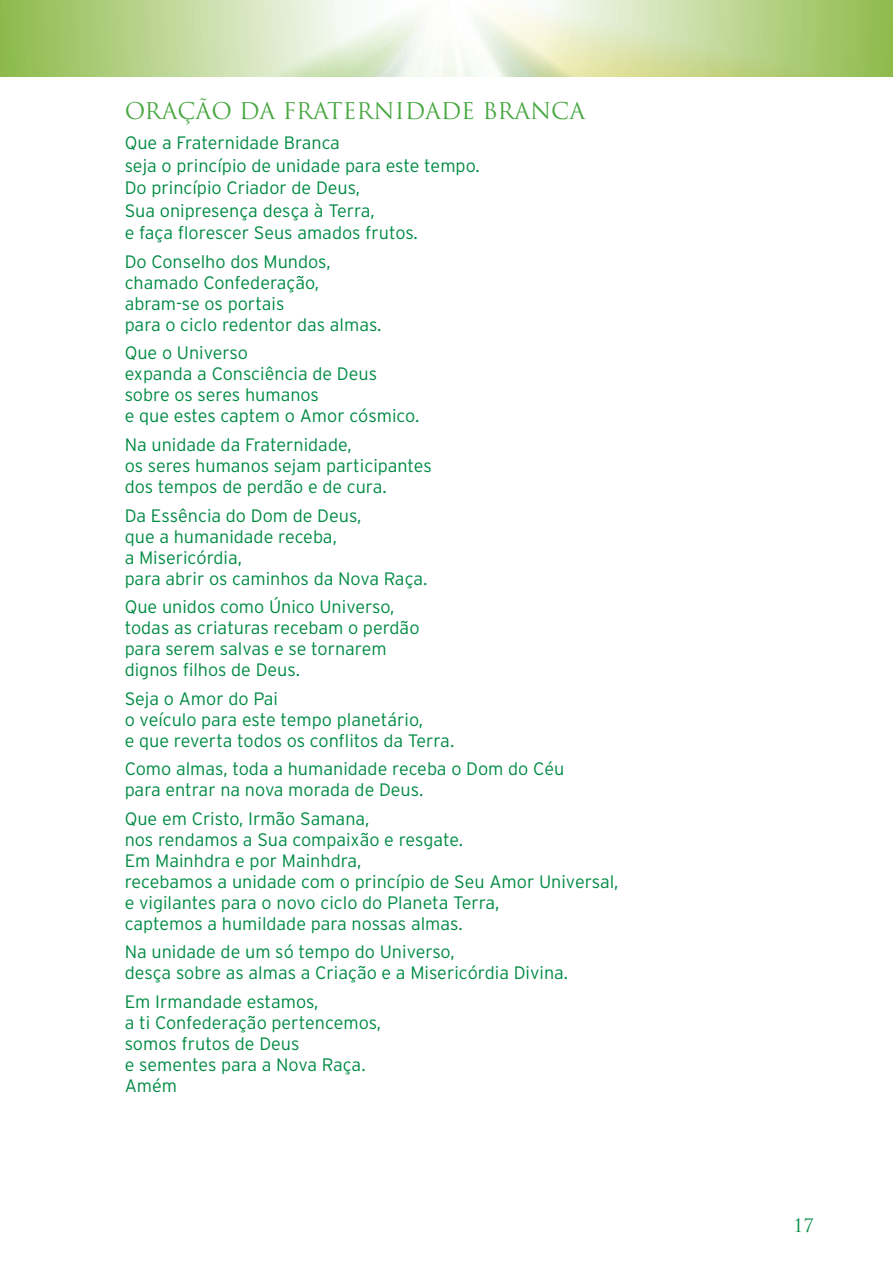
<style>
.page{position:relative;width:893px;height:1263px;background:#fff}
.page>*{position:absolute;margin:0;border:0;box-sizing:border-box;transform-origin:0 0}
.t1{font:22.5px "Trajan Pro";color:#48a841}
.t2{font:300 18px/21px "Interstate";color:#008b44}
.t3{font:18px "Trajan Pro";color:#008b44}
</style>
<div class="page">
<svg style="left:0;top:0;width:893px;height:77px;background:#cbdeaa"></svg>
<p class="t1" style="left:125px;top:96px;width:462px">ORAÇÃO DA FRATERNIDADE BRANCA</p>
<p class="t2" style="left:125px;top:132px;width:357px;line-height:22.5px">Que a Fraternidade Branca<br>seja o princípio de unidade para este tempo.<br>Do princípio Criador de Deus,<br>Sua onipresença desça à Terra,<br>e faça florescer Seus amados frutos.</p>
<p class="t2" style="left:125px;top:251px;width:258px">Do Conselho dos Mundos, chamado Confederação, abram-se os portais<br>para o ciclo redentor das almas.</p>
<p class="t2" style="left:125px;top:342px;width:296px">Que o Universo<br>expanda a Consciência de Deus sobre os seres humanos<br>e que estes captem o Amor cósmico.</p>
<p class="t2" style="left:125px;top:434px;width:309px">Na unidade da Fraternidade,<br>os seres humanos sejam participantes dos tempos de perdão e de cura.</p>
<p class="t2" style="left:125px;top:504px;width:304px">Da Essência do Dom de Deus,<br>que a humanidade receba,<br>a Misericórdia,<br>para abrir os caminhos da Nova Raça.</p>
<p class="t2" style="left:125px;top:596px;width:296px">Que unidos como Único Universo, todas as criaturas recebam o perdão para serem salvas e se tornarem dignos filhos de Deus.</p>
<p class="t2" style="left:125px;top:687px;width:331px">Seja o Amor do Pai<br>o veículo para este tempo planetário,<br>e que reverta todos os conflitos da Terra.</p>
<p class="t2" style="left:125px;top:758px;width:441px">Como almas, toda a humanidade receba o Dom do Céu para entrar na nova morada de Deus.</p>
<p class="t2" style="left:125px;top:807px;width:495px">Que em Cristo, Irmão Samana,<br>nos rendamos a Sua compaixão e resgate.<br>Em Mainhdra e por Mainhdra,<br>recebamos a unidade com o princípio de Seu Amor Universal, e vigilantes para o novo ciclo do Planeta Terra,<br>captemos a humildade para nossas almas.</p>
<p class="t2" style="left:125px;top:941px;width:445px">Na unidade de um só tempo do Universo,<br>desça sobre as almas a Criação e a Misericórdia Divina.</p>
<p class="t2" style="left:125px;top:991px;width:258px">Em Irmandade estamos,<br>a ti Confederação pertencemos, somos frutos de Deus<br>e sementes para a Nova Raça.<br>Amém</p>
<p class="t3" style="left:793px;top:1214px;width:22px">17</p>
</div>
